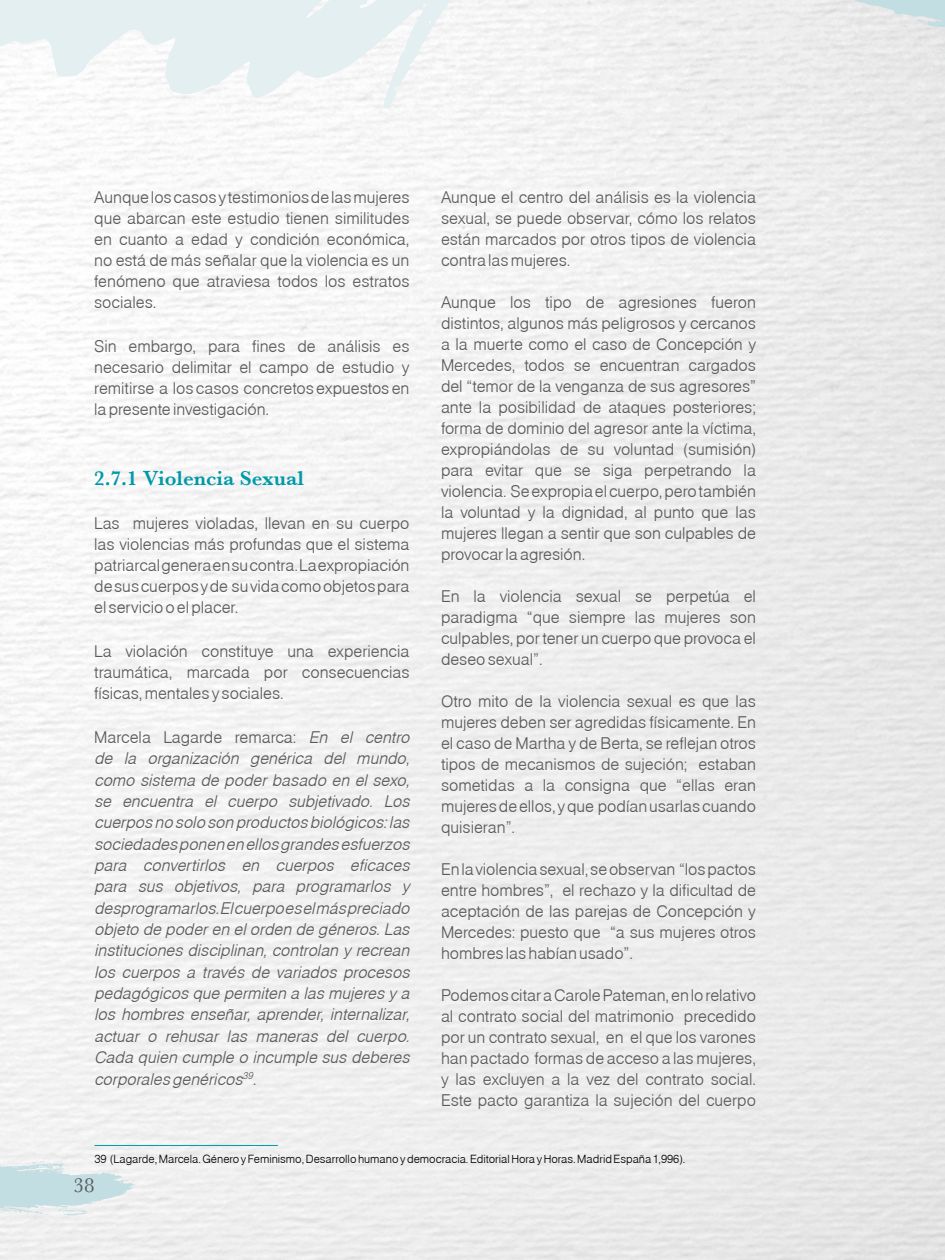
<style>
.page{position:relative;width:945px;height:1260px;background:#fff}
.page>*{position:absolute;margin:0;border:0;box-sizing:border-box;transform-origin:0 0}
.t1{font:600 21px "Baskerville";color:#0099a8}
.t2{font:21px "Baskerville";color:#58595b}
.t3{font:17.5px/21px "Nimbus Sans Becker No 5 T Lig";color:#58595b;text-align:justify}
.t4{font:italic 17.5px/21.3px "Nimbus Sans Becker No 5 T Lig";color:#58595b;text-align:justify}
.t5{font:12.25px "Nimbus Sans Becker No 5 T Lig";color:#000}
.s1{font-style:normal}
</style>
<div class="page">
<svg style="left:0;top:1155px;width:137px;height:66px"></svg>
<hr style="left:94px;top:1145px;width:184px;height:1px;background:#0099a8">
<svg style="left:763px;top:0;width:182px;height:71px;background:#e5e8e8"></svg>
<svg style="left:0;top:0;width:504px;height:109px"></svg>
<p class="t3" style="left:94px;top:186px;width:317px">Aunque los casos y testimonios de las mujeres que abarcan este estudio tienen similitudes en cuanto a edad y condición económica, no está de más señalar que la violencia es un fenómeno que atraviesa todos los estratos sociales.</p>
<p class="t3" style="left:94px;top:335px;width:317px">Sin embargo, para fines de análisis es necesario delimitar el campo de estudio y remitirse a los casos concretos expuestos en la presente investigación.</p>
<p class="t1" style="left:94px;top:466px;width:211px">2.7.1 Violencia Sexual</p>
<p class="t3" style="left:94px;top:512px;width:317px">Las mujeres violadas, llevan en su cuerpo las violencias más profundas que el sistema patriarcal genera en su contra. La expropiación de sus cuerpos y de su vida como objetos para el servicio o el placer.</p>
<p class="t3" style="left:94px;top:640px;width:317px">La violación constituye una experiencia traumática, marcada por consecuencias físicas, mentales y sociales.</p>
<p class="t4" style="left:94px;top:726px;width:321px"><span class="s1">Marcela Lagarde remarca:</span> En el centro de la organización genérica del mundo, como sistema de poder basado en el sexo, se encuentra el cuerpo subjetivado. Los cuerpos no solo son productos biológicos:las sociedades ponen en ellos grandes esfuerzos para convertirlos en cuerpos eficaces para sus objetivos, para programarlos y desprogramarlos.Elcuerpo es elmás preciado objeto de poderen elorden de géneros.Las instituciones disciplinan,controlan y recrean los cuerpos a través de variados procesos pedagógicos que permiten a las mujeres y a los hombres enseñar, aprender, internalizar, actuar o rehusar las maneras del cuerpo.<br>Cada quien cumple o incumple sus deberes corporales genéricos<sup>39</sup>.</p>
<p class="t3" style="left:441px;top:186px;width:316px">Aunque el centro del análisis es la violencia sexual, se puede observar, cómo los relatos están marcados por otros tipos de violencia contra las mujeres.</p>
<p class="t3" style="left:441px;top:291px;width:317px">Aunque los tipo de agresiones fueron distintos, algunos más peligrosos y cercanos a la muerte como el caso de Concepción y Mercedes, todos se encuentran cargados del “temor de la venganza de sus agresores” ante la posibilidad de ataques posteriores; forma de dominio del agresor ante la víctima, expropiándolas de su voluntad (sumisión) para evitar que se siga perpetrando la violencia. Se expropia el cuerpo, pero también la voluntad y la dignidad, al punto que las mujeres llegan a sentir que son culpables de provocar la agresión.</p>
<p class="t3" style="left:441px;top:585px;width:316px">En la violencia sexual se perpetúa el paradigma “que siempre las mujeres son culpables, por tener un cuerpo que provoca el deseo sexual”.</p>
<p class="t3" style="left:441px;top:690px;width:317px">Otro mito de la violencia sexual es que las mujeres deben ser agredidas físicamente. En el caso de Martha y de Berta, se reflejan otros tipos de mecanismos de sujeción; estaban sometidas a la consigna que “ellas eran mujeres de ellos, y que podían usarlas cuando quisieran”.</p>
<p class="t3" style="left:441px;top:858px;width:317px">En la violencia sexual, se observan “los pactos entre hombres”, el rechazo y la dificultad de aceptación de las parejas de Concepción y Mercedes: puesto que “a sus mujeres otros hombres las habían usado”.</p>
<p class="t3" style="left:441px;top:984px;width:317px">Podemos citar a Carole Pateman, en lo relativo al contrato social del matrimonio precedido por un contrato sexual, en el que los varones han pactado formas de acceso a las mujeres, y las excluyen a la vez del contrato social.<br>Este pacto garantiza la sujeción del cuerpo</p>
<p class="t5" style="left:94px;top:1151px;width:592px">39 (Lagarde, Marcela. Género y Feminismo, Desarrollo humano y democracia. Editorial Hora y Horas. Madrid España 1,996).</p>
<p class="t2" style="left:74px;top:1173px;width:22px">38</p>
</div>
